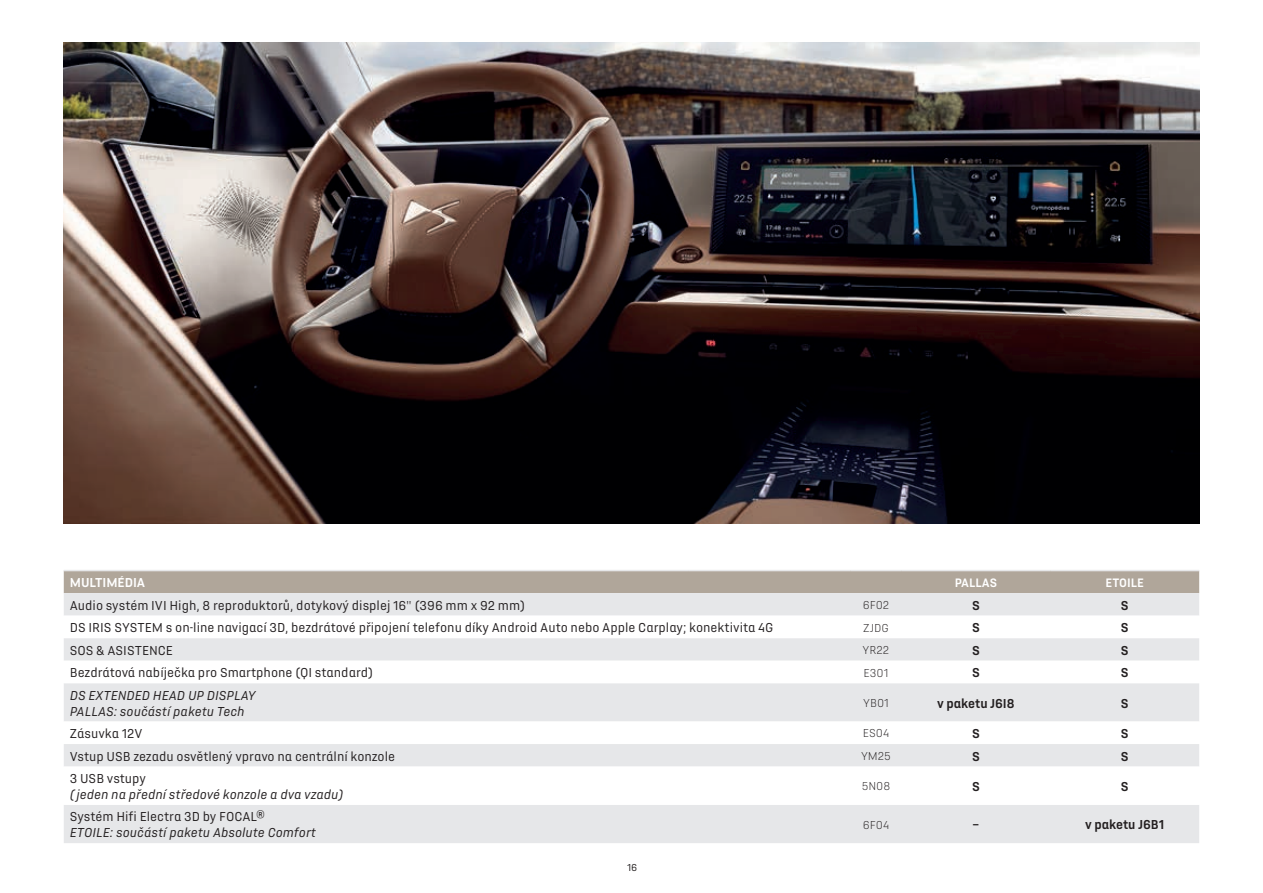
<style>
.page{position:relative;width:1263px;height:893px;background:#fff}
.page>*{position:absolute;margin:0;border:0;box-sizing:border-box;transform-origin:0 0}
.t1{font:13.5px "DS Automobiles";color:#231f20}
.t2{font:italic 13.5px/15.8px "DS Automobiles";color:#231f20}
.t3{font:700 13.5px "DS Automobiles";color:#231f20}
.t4{font:700 13.5px "DS Automobiles";color:#fff}
.t5{font:700 12.75px "DS Automobiles";color:#fff}
.t6{font:300 12px "DS Automobiles";color:#231f20}
.t7{font:10.5px "DS Automobiles";color:#231f20}
</style>
<div class="page">
<img style="left:64px;top:43px;width:1135px;height:480px">
<div style="left:64px;top:571px;width:1135px;height:22px;background:#b0a69a"></div>
<div style="left:64px;top:593px;width:1135px;height:250px;background:#e6e7e9"></div>
<svg style="left:64px;top:616px;width:1135px;height:189px"></svg>
<hr style="left:64px;top:570px;width:625px;height:1px;background:#e6e7e9">
<hr style="left:689px;top:570px;width:161px;height:1px;background:#e6e7e9">
<hr style="left:850px;top:570px;width:51px;height:1px;background:#e6e7e9">
<hr style="left:901px;top:570px;width:149px;height:1px;background:#e6e7e9">
<hr style="left:1050px;top:570px;width:149px;height:1px;background:#e6e7e9">
<p class="t4" style="left:70px;top:574px;width:77px">MULTIMÉDIA</p>
<p class="t5" style="left:955px;top:574px;width:44px">PALLAS</p>
<p class="t5" style="left:1105px;top:574px;width:40px">ETOILE</p>
<p class="t1" style="left:70px;top:597px;width:457px">Audio systém IVI High, 8 reproduktorů, dotykový displej 16" (396 mm x 92 mm)</p>
<p class="t6" style="left:863px;top:598px;width:28px">6F02</p>
<p class="t3" style="left:972px;top:596px;width:9px">S</p>
<p class="t3" style="left:1121px;top:596px;width:9px">S</p>
<p class="t1" style="left:70px;top:619px;width:705px">DS IRIS SYSTEM s on-line navigací 3D, bezdrátové připojení telefonu díky Android Auto nebo Apple Carplay; konektivita 4G</p>
<p class="t6" style="left:863px;top:620px;width:27px">ZJDG</p>
<p class="t3" style="left:972px;top:619px;width:9px">S</p>
<p class="t3" style="left:1121px;top:619px;width:9px">S</p>
<p class="t1" style="left:70px;top:642px;width:105px">SOS &amp; ASISTENCE</p>
<p class="t6" style="left:863px;top:643px;width:28px">YR22</p>
<p class="t3" style="left:972px;top:641px;width:9px">S</p>
<p class="t3" style="left:1121px;top:641px;width:9px">S</p>
<p class="t1" style="left:70px;top:664px;width:305px">Bezdrátová nabíječka pro Smartphone (QI standard)</p>
<p class="t6" style="left:863px;top:665px;width:26px">E301</p>
<p class="t3" style="left:972px;top:664px;width:9px">S</p>
<p class="t3" style="left:1121px;top:664px;width:9px">S</p>
<p class="t2" style="left:70px;top:687px;width:187px">DS EXTENDED HEAD UP DISPLAY<br>PALLAS: součástí paketu Tech</p>
<p class="t6" style="left:863px;top:696px;width:27px">YB01</p>
<p class="t3" style="left:937px;top:694px;width:79px">v paketu J6I8</p>
<p class="t3" style="left:1121px;top:694px;width:9px">S</p>
<p class="t1" style="left:70px;top:725px;width:74px">Zásuvka 12V</p>
<p class="t6" style="left:863px;top:726px;width:28px">ES04</p>
<p class="t3" style="left:972px;top:725px;width:9px">S</p>
<p class="t3" style="left:1121px;top:725px;width:9px">S</p>
<p class="t1" style="left:70px;top:748px;width:327px">Vstup USB zezadu osvětlený vpravo na centrální konzole</p>
<p class="t6" style="left:861px;top:749px;width:31px">YM25</p>
<p class="t3" style="left:972px;top:747px;width:9px">S</p>
<p class="t3" style="left:1121px;top:747px;width:9px">S</p>
<p class="t1" style="left:70px;top:770px;width:78px">3 USB vstupy</p>
<p class="t2" style="left:70px;top:786px;width:275px">( jeden na přední středové konzole a dva vzadu)</p>
<p class="t6" style="left:862px;top:779px;width:30px">5N08</p>
<p class="t3" style="left:972px;top:778px;width:9px">S</p>
<p class="t3" style="left:1121px;top:778px;width:9px">S</p>
<p class="t1" style="left:70px;top:809px;width:197px">Systém Hifi Electra 3D by FOCAL®</p>
<p class="t2" style="left:70px;top:824px;width:248px">ETOILE: součástí paketu Absolute Comfort</p>
<p class="t7" style="left:627px;top:861px;width:12px">16</p>
<p class="t6" style="left:863px;top:818px;width:28px">6F04</p>
<p class="t3" style="left:972px;top:816px;width:8px">–</p>
<p class="t3" style="left:1085px;top:816px;width:81px">v paketu J6B1</p>
</div>
